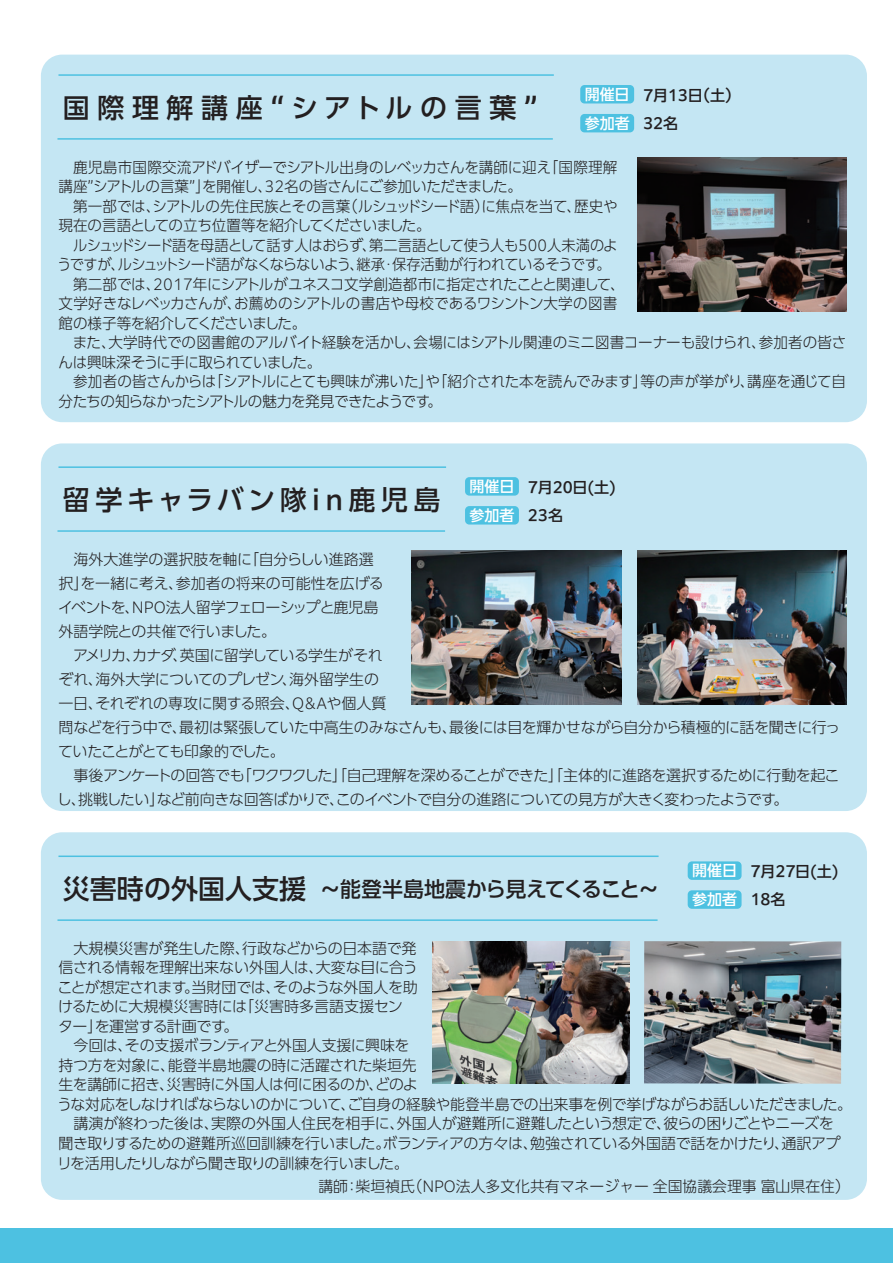
<style>
.page{position:relative;width:893px;height:1263px;background:#fff}
.page>*{position:absolute;margin:0;border:0;box-sizing:border-box;transform-origin:0 0}
.t1{font:500 27px "PUD Shin Go Pr 6 N";letter-spacing:.28em;color:#231f20}
.t2{font:500 27px "PUD Shin Go Pr 6 N";letter-spacing:.195em;color:#231f20}
.t3{font:500 27px "PUD Shin Go Pr 6 N";color:#231f20}
.t4{font:500 21px "PUD Shin Go Pr 6 N";letter-spacing:-.03em;color:#231f20}
.t5{font:300 15px/19.5px "PUD Shin Go Pr 6 N";letter-spacing:-.02em;color:#231f20}
.t6{font:300 15px/24px "PUD Shin Go Pr 6 N";color:#231f20}
.t7{font:300 15px "PUD Shin Go Pr 6 N";letter-spacing:-.02em;color:#231f20;scale:.95 1}
.t8{font:500 15px "PUD Shin Go Pr 6 N";color:#231f20}
.t9{font:300 15px "PUD Shin Go Pr 6 N";letter-spacing:-.045em;color:#231f20}
.t10{font:300 15px "PUD Shin Go Pr 6 N";letter-spacing:-.055em;color:#231f20;scale:.95 1}
.t11{font:300 15px/19.5px "PUD Shin Go Pr 6 N";letter-spacing:-.04em;color:#231f20}
.t12{font:500 15px "PUD Shin Go Pr 6 N";color:#fff}
.t13{font:300 15px "PUD Shin Go Pr 6 N";letter-spacing:-.055em;color:#231f20}
.t14{font:300 15px "PUD Shin Go Pr 6 N";letter-spacing:.01em;color:#231f20}
.t15{font:300 15px "PUD Shin Go Pr 6 N";letter-spacing:.015em;color:#231f20}
.t16{font:300 15px "PUD Shin Go Pr 6 N";letter-spacing:-.125em;color:#231f20}
</style>
<div class="page">
<div style="left:0;top:1229px;width:893px;height:34px;background:#4dc1e1"></div>
<div style="left:41px;top:55px;width:826px;height:367px;background:#c4e6f3;border-radius:21px"></div>
<div style="left:41px;top:443px;width:826px;height:368px;background:#c4e6f3;border-radius:21px"></div>
<div style="left:41px;top:832px;width:826px;height:368px;background:#c4e6f3;border-radius:21px"></div>
<hr style="left:57px;top:530px;width:388px;height:2px;background:#4dc1e1">
<hr style="left:58px;top:466px;width:388px;height:2px;background:#4dc1e1">
<div style="left:465px;top:477px;width:54px;height:19px;background:#4dc1e1;border-radius:4px"></div>
<div style="left:465px;top:506px;width:54px;height:18px;background:#4dc1e1;border-radius:4px"></div>
<img style="left:412px;top:550px;width:209px;height:155px">
<img style="left:637px;top:550px;width:210px;height:155px">
<hr style="left:57px;top:138px;width:496px;height:2px;background:#4dc1e1">
<hr style="left:58px;top:74px;width:496px;height:2px;background:#4dc1e1">
<div style="left:580px;top:85px;width:54px;height:18px;background:#4dc1e1;border-radius:4px"></div>
<div style="left:580px;top:114px;width:54px;height:18px;background:#4dc1e1;border-radius:4px"></div>
<div style="left:688px;top:861px;width:54px;height:19px;background:#4dc1e1;border-radius:4px"></div>
<div style="left:688px;top:890px;width:54px;height:19px;background:#4dc1e1;border-radius:4px"></div>
<img style="left:432px;top:941px;width:197px;height:142px">
<img style="left:644px;top:941px;width:197px;height:143px">
<img style="left:637px;top:157px;width:210px;height:155px">
<hr style="left:57px;top:919px;width:601px;height:2px;background:#4dc1e1">
<hr style="left:58px;top:855px;width:601px;height:2px;background:#4dc1e1">
<p class="t12" style="left:585px;top:86px;width:46px">開催日</p>
<h1 class="t1" style="left:63px;top:93px;width:477px">国際理解講座“シアトルの言葉 ”</h1>
<p class="t12" style="left:585px;top:115px;width:46px">参加者</p>
<p class="t5" style="left:544px;top:158px;width:75px">「国際理解</p>
<p class="t5" style="left:202px;top:158px;width:350px;text-indent:-144px">　鹿児島市国際交流アドバイザーでシアトル出身のレベッカさんを講師に迎えを開催し 32名の皆さんにご参加いただきました。</p>
<p class="t5" style="left:257px;top:177px;width:16px">、</p>
<p class="t6" style="left:58px;top:175px;width:153px">講座”シアトルの言葉”」</p>
<p class="t16" style="left:343px;top:194px;width:147px">（ルシュッドシード語）</p>
<p class="t5" style="left:481px;top:197px;width:138px">に焦点を当て歴史や</p>
<p class="t14" style="left:153px;top:194px;width:199px">シアトルの先住民族とその言葉</p>
<p class="t5" style="left:58px;top:197px;width:103px">　第一部では、</p>
<p class="t5" style="left:58px;top:216px;width:374px">現在の言語としての立ち位置等を紹介してくださいました。</p>
<p class="t7" style="left:73px;top:233px;width:575px">ルシュッドシード語を母語として話す人はおらず第二言語として使う人も500人未満のよ</p>
<p class="t5" style="left:567px;top:197px;width:16px">、</p>
<p class="t7" style="left:362px;top:233px;width:16px">、</p>
<p class="t10" style="left:57px;top:253px;width:347px">うですがルシュットシード語がなくならないよう継承</p>
<p class="t7" style="left:392px;top:253px;width:219px">保存活動が行われているそうです</p>
<p class="t7" style="left:381px;top:253px;width:16px">・</p>
<p class="t7" style="left:596px;top:253px;width:16px">。</p>
<p class="t7" style="left:111px;top:253px;width:16px">、</p>
<p class="t7" style="left:349px;top:253px;width:16px">、</p>
<p class="t5" style="left:153px;top:275px;width:473px">2017年にシアトルがユネスコ文学創造都市に指定されたことと関連して、</p>
<p class="t5" style="left:58px;top:275px;width:560px">　第二部では、<br>文学好きなレベッカさんがお薦めのシアトルの書店や母校であるワシントン大学の図書</p>
<p class="t5" style="left:58px;top:294px;width:249px;text-indent:168px">、<br>館の様子等を紹介してくださいました。</p>
<p class="t8" style="left:643px;top:87px;width:99px">7月13 （日土(</p>
<p class="t8" style="left:643px;top:115px;width:37px">32名</p>
<p class="t5" style="left:109px;top:333px;width:659px">大学時代での図書館のアルバイト経験を活かし会場にはシアトル関連のミニ図書コーナーも設けられ、</p>
<p class="t5" style="left:759px;top:333px;width:89px">参加者の皆さ</p>
<p class="t11" style="left:58px;top:333px;width:264px">　また、<br>んは興味深そうに手に取られていました。</p>
<p class="t5" style="left:406px;top:333px;width:16px">、</p>
<p class="t5" style="left:209px;top:372px;width:440px">「シアトルにとても興味が沸いた 「や」 紹介された本を読んでみます」</p>
<p class="t15" style="left:640px;top:370px;width:207px">等の声が挙がり講座を通じて自</p>
<p class="t5" style="left:58px;top:372px;width:159px">　参加者の皆さんからは</p>
<p class="t5" style="left:740px;top:372px;width:16px">、</p>
<p class="t9" style="left:58px;top:389px;width:373px">分たちの知らなかったシアトルの魅力を発見できたようです</p>
<p class="t5" style="left:428px;top:392px;width:16px">。</p>
<p class="t12" style="left:469px;top:478px;width:46px">開催日</p>
<h1 class="t2" style="left:63px;top:485px;width:379px">留学キャラバン隊in鹿児島</h1>
<p class="t8" style="left:528px;top:479px;width:90px">7月20日土( (</p>
<p class="t8" style="left:528px;top:507px;width:37px">23名</p>
<p class="t12" style="left:469px;top:507px;width:46px">参加者</p>
<p class="t5" style="left:244px;top:550px;width:131px">「自分らしい進路選</p>
<p class="t6" style="left:176px;top:548px;width:210px;text-indent:-117px">　海外大進学の選択肢を軸に<br>参加者の将来の可能性を広げる</p>
<p class="t5" style="left:58px;top:572px;width:322px;line-height:24px">択」<br>イベントを NPO法人留学フェローシップと鹿児島</p>
<p class="t5" style="left:81px;top:574px;width:104px">を一緒に考え、</p>
<p class="t5" style="left:58px;top:596px;width:326px;line-height:24px;text-indent:66px">、<br>外語学院との共催で行いました。<br>　アメリカカナダ英国に留学している学生がそれ</p>
<p class="t5" style="left:172px;top:646px;width:16px">、</p>
<p class="t5" style="left:95px;top:644px;width:285px;line-height:24px;text-indent:30px">、<br>海外大学についてのプレゼン海外留学生の</p>
<p class="t5" style="left:282px;top:670px;width:16px">、</p>
<p class="t5" style="left:95px;top:668px;width:292px;line-height:24px;text-indent:-37px">ぞれ、<br>それぞれの専攻に関する照会 Q、＆Aや個人質</p>
<p class="t5" style="left:58px;top:694px;width:46px">一日、</p>
<p class="t5" style="left:449px;top:718px;width:392px">最後には目を輝かせながら自分から積極的に話を聞きに行っ</p>
<p class="t5" style="left:58px;top:718px;width:400px">問などを行う中で最初は緊張していた中高生のみなさんも、</p>
<p class="t5" style="left:172px;top:718px;width:17px">、</p>
<p class="t13" style="left:58px;top:740px;width:228px">ていたことがとても印象的でした。</p>
<p class="t5" style="left:237px;top:766px;width:604px">「ワクワクした」「自己理解を深めることができた」「主体的に進路を選択するために行動を起こ</p>
<p class="t5" style="left:58px;top:766px;width:188px">　事後アンケートの回答でも</p>
<p class="t5" style="left:157px;top:790px;width:621px">など前向きな回答ばかりでこのイベントで自分の進路についての見方が大きく変わったようです</p>
<p class="t5" style="left:57px;top:790px;width:109px">し挑戦したい」</p>
<p class="t5" style="left:773px;top:790px;width:16px">。</p>
<p class="t5" style="left:71px;top:790px;width:16px">、</p>
<p class="t5" style="left:329px;top:790px;width:16px">、</p>
<h1 class="t3" style="left:63px;top:874px;width:245px">災害時の外国人支援</h1>
<h2 class="t4" style="left:320px;top:877px;width:341px">～能登半島地震から見えてくること~</h2>
<p class="t6" style="left:58px;top:937px;width:193px">　大規模災害が発生した際、</p>
<p class="t5" style="left:242px;top:939px;width:176px">行政などからの日本語で発</p>
<p class="t5" style="left:273px;top:958px;width:146px;text-indent:-215px">信される情報を理解出来ない外国人は、<br>そのような外国人を助</p>
<p class="t5" style="left:316px;top:958px;width:103px">大変な目に合う</p>
<p class="t5" style="left:58px;top:978px;width:224px">ことが想定されます当財団では、</p>
<p class="t5" style="left:184px;top:978px;width:16px">。</p>
<p class="t6" style="left:239px;top:995px;width:165px">「災害時多言語支援セン</p>
<p class="t5" style="left:223px;top:997px;width:25px;text-indent:-165px">けるために大規模災害時には。</p>
<p class="t5" style="left:95px;top:1017px;width:133px">を運営する計画です</p>
<p class="t5" style="left:58px;top:1017px;width:46px">ター」</p>
<p class="t5" style="left:125px;top:1036px;width:286px">その支援ボランティアと外国人支援に興味を</p>
<p class="t5" style="left:73px;top:1036px;width:60px">今回は、</p>
<p class="t12" style="left:692px;top:862px;width:46px">開催日</p>
<p class="t12" style="left:692px;top:891px;width:46px">参加者</p>
<p class="t8" style="left:750px;top:863px;width:90px">7月27日土( (</p>
<p class="t8" style="left:750px;top:891px;width:37px">18名</p>
<p class="t6" style="left:168px;top:1054px;width:251px">能登半島地震の時に活躍された柴垣先</p>
<p class="t5" style="left:58px;top:1056px;width:361px">持つ方を対象に、<br>生を講師に招き災害時に外国人は何に困るのかどのよ</p>
<p class="t5" style="left:57px;top:1075px;width:796px;text-indent:102px">、<br>うな対応をしなければならないのかについてご自身の経験や能登半島での出来事を例で挙げながらお話しいただきました。</p>
<p class="t5" style="left:341px;top:1095px;width:16px">、</p>
<p class="t5" style="left:397px;top:1114px;width:438px">外国人が避難所に避難したという想定で彼らの困りごとやニーズを</p>
<p class="t5" style="left:368px;top:1075px;width:16px">、</p>
<p class="t5" style="left:58px;top:1114px;width:162px">　講演が終わった後は、</p>
<p class="t6" style="left:211px;top:1112px;width:195px">実際の外国人住民を相手に、</p>
<p class="t5" style="left:656px;top:1114px;width:16px">、</p>
<p class="t5" style="left:530px;top:1134px;width:312px">勉強されている外国語で話をかけたり通訳アプ</p>
<p class="t5" style="left:382px;top:1134px;width:157px">ボランティアの方々は、</p>
<p class="t5" style="left:57px;top:1134px;width:353px">聞き取りするための避難所巡回訓練を行いました。<br>リを活用したりしながら聞き取りの訓練を行いました。</p>
<p class="t5" style="left:774px;top:1134px;width:16px">、</p>
<p class="t6" style="left:407px;top:1174px;width:444px">（NPO法人多文化共有マネージャー全国協議会理事富山県在住(</p>
<p class="t5" style="left:318px;top:1176px;width:31px">講師</p>
<p class="t5" style="left:355px;top:1176px;width:61px">柴垣禎氏</p>
<p class="t5" style="left:344px;top:1176px;width:16px">：</p>
</div>
